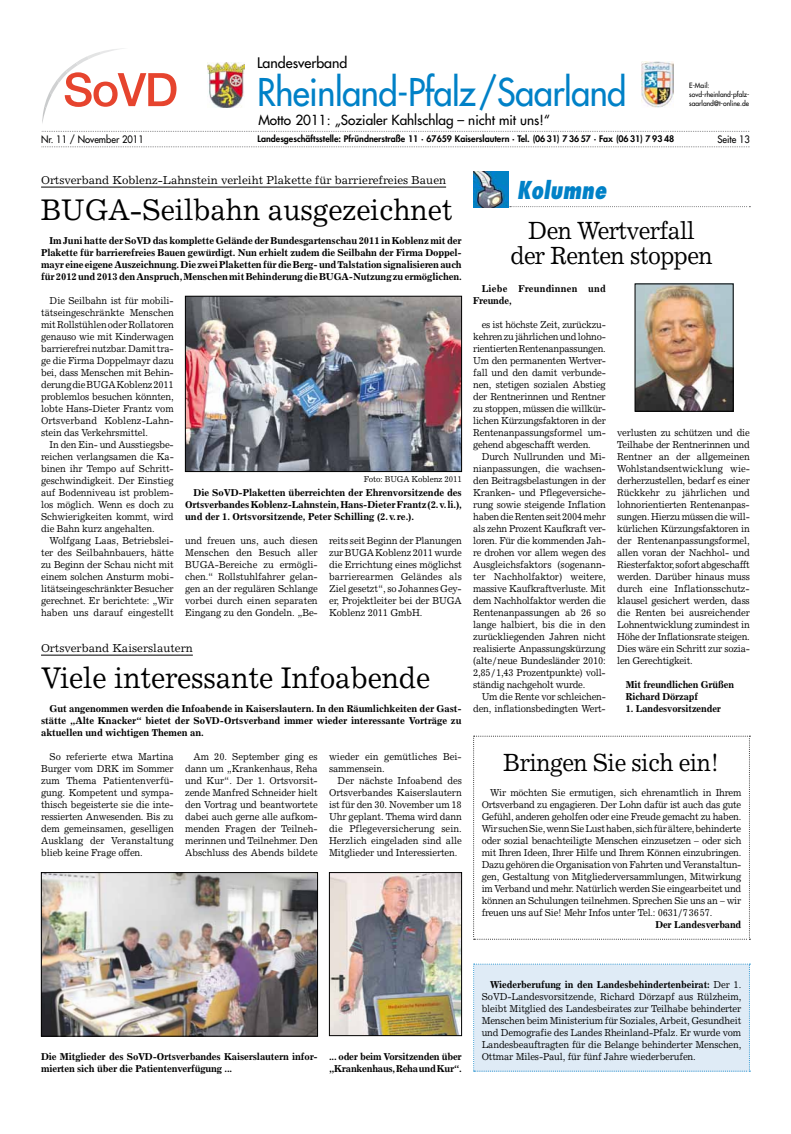
<style>
.page{position:relative;width:791px;height:1134px;background:#fff}
.page>*{position:absolute;margin:0;border:0;box-sizing:border-box;transform-origin:0 0}
.t1{font:37.2px "Futura";letter-spacing:-.015em;color:#0081c7;scale:.93 1}
.t2{font:30px "Excelsior";letter-spacing:-.005em;color:#000;scale:.94 1}
.t3{font:25px/25px "Excelsior";letter-spacing:-.025em;color:#000;text-align:center;scale:.93 1}
.t4{font:italic 800 condensed 24px "Futura";color:#0081c7;scale:.93 1}
.t5{font:14.2px "Futura";color:#000}
.t6{font:13.6px "Futura";color:#000}
.t7{font:11.5px "Excelsior";color:#000}
.t8{font:10px/12px "Excelsior";letter-spacing:-.015em;color:#000;text-align:justify;scale:.94 1}
.t9{font:700 10px/12px "Excelsior";letter-spacing:-.015em;color:#000;text-align:justify;scale:.96 1}
.t10{font:700 10px/12px "Excelsior";letter-spacing:-.015em;color:#000;scale:.94 1}
.t11{font:700 10px/12px "Excelsior";letter-spacing:.02em;color:#000;scale:.94 1}
.t12{font:10px "Futura";color:#000;scale:.94 1}
.t13{font:800 8.9px "Futura";color:#000}
.t14{font:8.5px "Excelsior";letter-spacing:-.015em;color:#000;scale:.94 1}
.t15{font:7.1px/8.9px "Futura";color:#000;scale:.94 1}
.s1{font-weight:700}
</style>
<div class="page">
<img style="left:637px;top:286px;width:94px;height:123px">
<div style="left:635px;top:284px;width:98px;height:127px;border:1px solid #000"></div>
<img style="left:473px;top:172px;width:36px;height:36px">
<svg style="left:510px;top:206px;width:240px;height:1px"></svg>
<hr style="left:41px;top:655px;width:152px;height:1px;background:#000">
<img style="left:43px;top:874px;width:273px;height:160px">
<div style="left:41px;top:872px;width:277px;height:164px;border:1px solid #000"></div>
<img style="left:331px;top:874px;width:129px;height:160px">
<div style="left:329px;top:872px;width:133px;height:164px;border:1px solid #000"></div>
<hr style="left:41px;top:187px;width:405px;height:1px;background:#000">
<img style="left:187px;top:298px;width:273px;height:172px">
<div style="left:185px;top:296px;width:277px;height:176px;border:1px solid #000"></div>
<svg style="left:473px;top:736px;width:277px;height:204px"></svg>
<div style="left:473px;top:963px;width:277px;height:108px;background:#dfebf6"></div>
<img style="left:208px;top:62px;width:36px;height:45px">
<img style="left:642px;top:61px;width:32px;height:46px">
<svg style="left:42px;top:48px;width:134px;height:75px"></svg>
<svg style="left:41px;top:146px;width:709px;height:1px"></svg>
<svg style="left:41px;top:131px;width:709px;height:1px"></svg>
<h3 class="t5" style="left:257px;top:53px;width:92px">Landesverband</h3>
<h1 class="t1" style="left:257px;top:68px;width:399px">Rheinland-Pfalz/Saarland</h1>
<p class="t15" style="left:689px;top:81px;width:65px">E-Mail: sovd-rheinland-pfalz&shy;saarland@t-online.de</p>
<h3 class="t6" style="left:258px;top:111px;width:293px">Motto 2011: „Sozialer Kahlschlag – nicht mit uns!“</h3>
<p class="t12" style="left:41px;top:133px;width:111px">Nr. 11 / November 2011</p>
<p class="t13" style="left:257px;top:133px;width:418px">Landesgeschäftsstelle: Pfründnerstraße 11 · 67659 Kaiserslautern · Tel. (06 31) 7 36 57 · Fax (06 31) 7 93 48</p>
<p class="t12" style="left:717px;top:133px;width:36px">Seite 13</p>
<p class="t7" style="left:41px;top:173px;width:406px">Ortsverband Koblenz-Lahnstein verleiht Plakette für barrierefreies Bauen</p>
<h3 class="t4" style="left:517px;top:174px;width:98px">Kolumne</h3>
<h2 class="t2" style="left:41px;top:192px;width:439px">BUGA-Seilbahn ausgezeichnet</h2>
<p class="t9" style="left:41px;top:234px;width:440px;text-indent:9px">Im Juni hatte der SoVD das komplette Gelände der Bundesgartenschau 2011 in Koblenz mit der Plakette für barrierefreies Bauen gewürdigt. Nun erhielt zudem die Seilbahn der Firma Doppel&shy;mayr eine eigene Auszeichnung. Die zwei Plaketten für die Berg- und Talstation signalisieren auch für 2012 und 2013 den Anspruch, Menschen mit Behinderung die BUGA-Nutzung zu ermöglichen.</p>
<p class="t8" style="left:41px;top:294px;width:143px;text-indent:9px">Die Seilbahn ist für mobili&shy;tätseingeschränkte Menschen mit Rollstühlen oder Rollatoren genauso wie mit Kinderwagen barrierefrei nutzbar. Damit tra&shy;ge die Firma Doppelmayr dazu bei, dass Menschen mit Behin&shy;derung die BUGA Koblenz 2011 problemlos besuchen könnten, lobte Hans-Dieter Frantz vom Ortsverband Koblenz-Lahn&shy;stein das Verkehrsmittel.</p>
<p class="t8" style="left:41px;top:438px;width:143px;text-indent:9px">In den Ein- und Ausstiegsbe&shy;reichen verlangsamen die Ka&shy;binen ihr Tempo auf Schritt&shy;geschwindigkeit. Der Einstieg auf Bodenniveau ist problem&shy;los möglich. Wenn es doch zu Schwierigkeiten kommt, wird die Bahn kurz angehalten.</p>
<p class="t8" style="left:41px;top:534px;width:143px;text-indent:9px">Wolfgang Laas, Betriebslei&shy;ter des Seilbahnbauers, hätte zu Beginn der Schau nicht mit einem solchen Ansturm mobi&shy;litätseingeschränkter Besucher gerechnet. Er berichtete: „Wir haben uns darauf eingestellt</p>
<p class="t8" style="left:185px;top:534px;width:143px">und freuen uns, auch diesen Menschen den Besuch aller BUGA-Bereiche zu ermögli&shy;chen.“ Rollstuhlfahrer gelan&shy;gen an der regulären Schlange vorbei durch einen separaten Eingang zu den Gondeln. „Be-</p>
<p class="t8" style="left:329px;top:534px;width:143px">reits seit Beginn der Planungen zur BUGA Koblenz 2011 wurde die Errichtung eines möglichst barrierearmen Geländes als Ziel gesetzt“, so Johannes Gey&shy;er, Projektleiter bei der BUGA Koblenz 2011 GmbH.</p>
<h3 class="t3" style="left:510px;top:218px;width:219px">Den Wertverfall der Renten stoppen</h3>
<p class="t11" style="left:473px;top:282px;width:143px;text-indent:9px">Liebe Freundinnen und<br>Freunde,</p>
<p class="t8" style="left:473px;top:318px;width:143px;text-indent:9px">es ist höchste Zeit, zurückzu&shy;kehren zu jährlichen und lohno&shy;rientierten Rentenanpassungen.<br>Um den permanenten Wertver&shy;fall und den damit verbunde&shy;nen, stetigen sozialen Abstieg der Rentnerinnen und Rentner zu stoppen, müssen die willkür&shy;lichen Kürzungsfaktoren in der Rentenanpassungsformel um&shy;gehend abgeschafft werden.</p>
<p class="t8" style="left:473px;top:450px;width:143px;text-indent:9px">Durch Nullrunden und Mi&shy;nianpassungen, die wachsen&shy;den Beitragsbelastungen in der Kranken- und Pflegeversiche&shy;rung sowie steigende Inflation haben die Renten seit 2004 mehr als zehn Prozent Kaufkraft ver&shy;loren. Für die kommenden Jah&shy;re drohen vor allem wegen des Ausgleichsfaktors (sogenann&shy;ter Nachholfaktor) weitere, massive Kaufkraftverluste. Mit dem Nachholfaktor werden die Rentenanpassungen ab 26 so lange halbiert, bis die in den zurückliegenden Jahren nicht realisierte Anpassungskürzung (alte/neue Bundesländer 2010:<br>2,85/1,43 Prozentpunkte) voll&shy;ständig nachgeholt wurde.</p>
<p class="t8" style="left:473px;top:690px;width:143px;text-align:right">Um die Rente vor schleichen&shy;den, inflationsbedingten Wert-</p>
<p class="t8" style="left:617px;top:426px;width:143px">verlusten zu schützen und die Teilhabe der Rentnerinnen und Rentner an der allgemeinen Wohlstandsentwicklung wie&shy;derherzustellen, bedarf es einer Rückkehr zu jährlichen und lohnorientierten Rentenanpas&shy;sungen. Hierzu müssen die will&shy;kürlichen Kürzungsfaktoren in der Rentenanpassungsformel, allen voran der Nachhol- und Riesterfaktor, sofort abgeschafft werden. Darüber hinaus muss durch eine Inflationsschutz&shy;klausel gesichert werden, dass die Renten bei ausreichender Lohnentwicklung zumindest in Höhe der Inflationsrate steigen.<br>Dies wäre ein Schritt zur sozia&shy;len Gerechtigkeit.</p>
<p class="t10" style="left:626px;top:678px;width:117px">Mit freundlichen Grüßen<br>Richard Dörzapf</p>
<p class="t10" style="left:626px;top:702px;width:103px">1. Landesvorsitzender</p>
<p class="t14" style="left:364px;top:474px;width:106px">Foto: BUGA Koblenz 2011</p>
<p class="t9" style="left:185px;top:486px;width:290px;text-indent:9px">Die SoVD-Plaketten überreichten der Ehrenvorsitzende des Ortsverbandes Koblenz-Lahnstein, Hans-Dieter Frantz (2.v.li.), und der 1. Ortsvorsitzende, Peter Schilling (2.v.re.).</p>
<p class="t7" style="left:41px;top:641px;width:153px">Ortsverband Kaiserslautern</p>
<h2 class="t2" style="left:41px;top:660px;width:415px">Viele interessante Infoabende</h2>
<p class="t9" style="left:41px;top:702px;width:440px;text-indent:9px">Gut angenommen werden die Infoabende in Kaiserslautern. In den Räumlichkeiten der Gast&shy;stätte „Alte Knacker“ bietet der SoVD-Ortsverband immer wieder interessante Vorträge zu aktuellen und wichtigen Themen an.</p>
<p class="t8" style="left:41px;top:750px;width:143px;text-indent:9px">So referierte etwa Martina Burger vom DRK im Sommer zum Thema Patientenverfü&shy;gung. Kompetent und sympa&shy;thisch begeisterte sie die inte&shy;ressierten Anwesenden. Bis zu dem gemeinsamen, geselligen Ausklang der Veranstaltung blieb keine Frage offen.</p>
<h3 class="t3" style="left:504px;top:749px;width:234px">Bringen Sie sich ein!</h3>
<p class="t8" style="left:185px;top:750px;width:143px;text-indent:9px">Am 20. September ging es dann um „Krankenhaus, Reha und Kur“. Der 1. Ortsvorsit&shy;zende Manfred Schneider hielt den Vortrag und beantwortete dabei auch gerne alle aufkom&shy;menden Fragen der Teilneh&shy;merinnen und Teilnehmer. Den Abschluss des Abends bildete</p>
<p class="t8" style="left:329px;top:750px;width:143px">wieder ein gemütliches Bei&shy;sammensein.</p>
<p class="t8" style="left:329px;top:774px;width:143px;text-indent:9px">Der nächste Infoabend des Ortsverbandes Kaiserslautern ist für den 30. November um 18<br>Uhr geplant. Thema wird dann die Pflegeversicherung sein.<br>Herzlich eingeladen sind alle Mitglieder und Interessierten.</p>
<p class="t8" style="left:482px;top:786px;width:278px;text-indent:9px">Wir möchten Sie ermutigen, sich ehrenamtlich in Ihrem Ortsverband zu engagieren. Der Lohn dafür ist auch das gute Gefühl, anderen geholfen oder eine Freude gemacht zu haben.<br>Wir suchen Sie, wenn Sie Lust haben, sich für ältere, behinderte oder sozial benachteiligte Menschen einzusetzen – oder sich mit Ihren Ideen, Ihrer Hilfe und Ihrem Können einzubringen.<br>Dazu gehören die Organisation von Fahrten und Veranstaltun&shy;gen, Gestaltung von Mitgliederversammlungen, Mitwirkung im Verband und mehr. Natürlich werden Sie eingearbeitet und können an Schulungen teilnehmen. Sprechen Sie uns an – wir freuen uns auf Sie! Mehr Infos unter Tel.: 0631/73657.</p>
<p class="t10" style="left:655px;top:918px;width:93px">Der Landesverband</p>
<p class="t9" style="left:41px;top:1050px;width:290px">Die Mitglieder des SoVD-Ortsverbandes Kaiserslautern infor&shy;mierten sich über die Patientenverfügung ...</p>
<p class="t9" style="left:329px;top:1050px;width:140px">... oder beim Vorsitzenden über „Krankenhaus, Reha und Kur“.</p>
<p class="t8" style="left:482px;top:978px;width:278px;text-indent:9px"><span class="s1">Wiederberufung in den Landesbehindertenbeirat:</span> Der 1.<br>SoVD-Landesvorsitzende, Richard Dörzapf aus Rülzheim, bleibt Mitglied des Landesbeirates zur Teilhabe behinderter Menschen beim Ministerium für Soziales, Arbeit, Gesundheit und Demografie des Landes Rheinland-Pfalz. Er wurde vom Landesbeauftragten für die Belange behinderter Menschen, Ottmar Miles-Paul, für fünf Jahre wiederberufen.</p>
</div>
